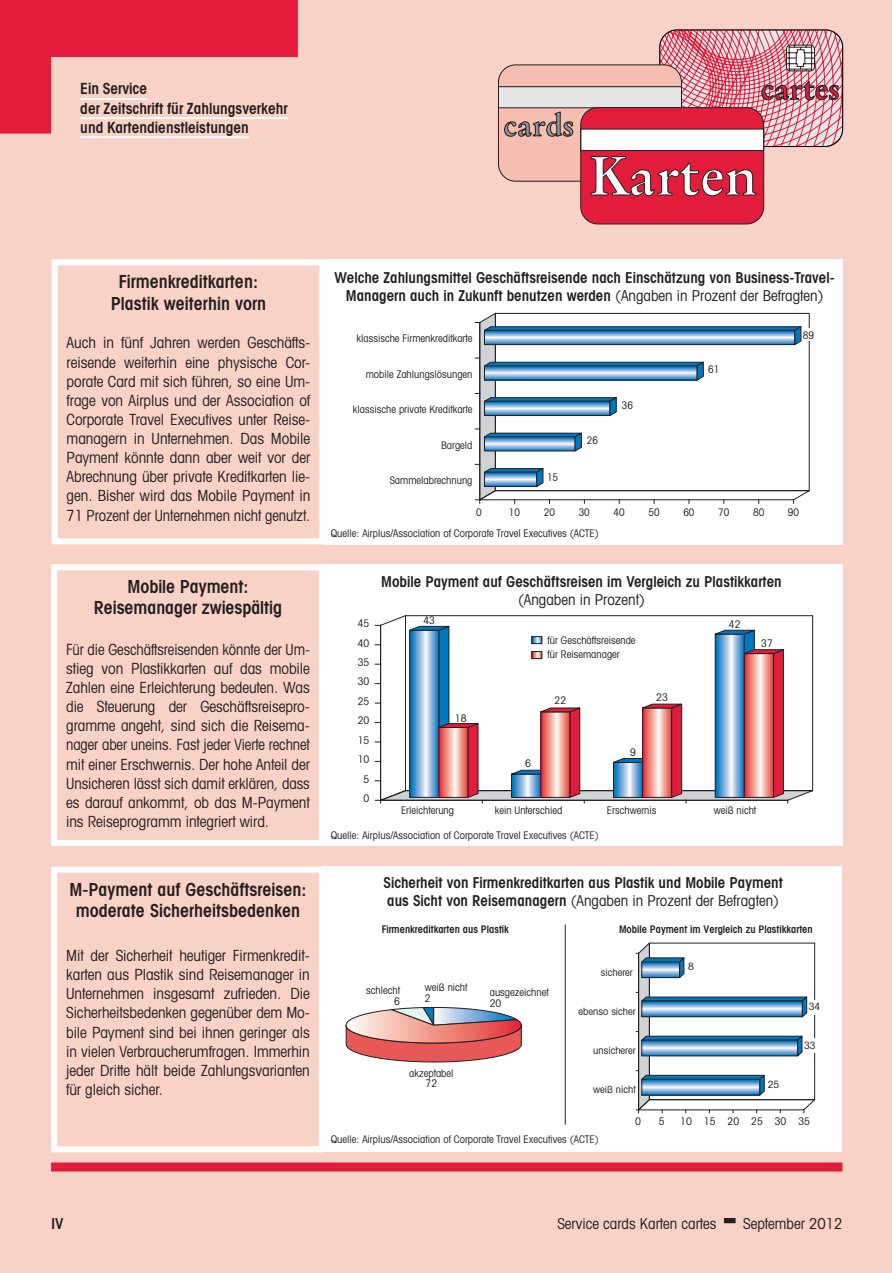
<style>
.page{position:relative;width:892px;height:1273px;background:#fff}
.page>*{position:absolute;margin:0;border:0;box-sizing:border-box;transform-origin:0 0}
.t1{font:700 54.75px "Stempel Garamond";color:#fff}
.t2{font:700 30.45px "Stempel Garamond";color:#e41c3b}
.t3{font:700 30.45px "Stempel Garamond";color:#939598}
.t4{font:600 condensed 18px/21.3px "Avant Garde";color:#231f20;text-align:center}
.t5{font:condensed 15.3px/19.2px "Avant Garde";letter-spacing:-.005em;color:#231f20;text-align:justify}
.t6{font:condensed 15.3px/19.2px "Avant Garde";letter-spacing:-.005em;color:#231f20;text-align:justify;scale:.95 1}
.t7{font:600 condensed 15.3px/19.2px "Avant Garde";color:#231f20}
.t8{font:600 condensed 15px/18px "Avant Garde";color:#231f20;text-align:center}
.t9{font:condensed 15px "Avant Garde";color:#231f20}
.t10{font:condensed 10.5px/10.8px "Avant Garde";color:#231f20}
.t11{font:600 condensed 10.5px "Avant Garde";color:#231f20}
.t12{font:condensed 10.5px "Avant Garde";color:#231f20;scale:.96 1}
.t13{font:condensed 10.05px "Avant Garde";color:#231f20;scale:1.04 1}
.s1{font-weight:400}
</style>
<div class="page">
<div style="left:0;top:0;width:891px;height:1272px;background:#f9d2c7"></div>
<hr style="left:80px;top:136px;width:169px;height:2px;background:#fff">
<div style="left:51px;top:1162px;width:791px;height:9px;background:#e41c3b"></div>
<div style="left:580px;top:107px;width:183px;height:117px;background:#e41c3b;border-radius:17px"></div>
<svg style="left:498px;top:30px;width:344px;height:166px"></svg>
<div style="left:52px;top:259px;width:273px;height:285px;border:6px solid #fff"></div>
<div style="left:51px;top:564px;width:274px;height:282px;border:6px solid #fff"></div>
<div style="left:322px;top:564px;width:520px;height:282px;background:#fff"></div>
<svg style="left:375px;top:615px;width:438px;height:188px"></svg>
<div style="left:531px;top:651px;width:11px;height:8px;border:1px solid #231f20"></div>
<div style="left:51px;top:866px;width:274px;height:286px;border:6px solid #fff"></div>
<div style="left:322px;top:866px;width:520px;height:285px;background:#fff"></div>
<svg style="left:345px;top:1006px;width:177px;height:56px"></svg>
<svg style="left:636px;top:942px;width:180px;height:170px"></svg>
<div style="left:811px;top:1000px;width:6px;height:14px;background:#fff"></div>
<div style="left:811px;top:1038px;width:6px;height:14px;background:#fff"></div>
<hr style="left:565px;top:924px;width:1px;height:200px;background:#231f20">
<div style="left:324px;top:259px;width:518px;height:285px;background:#fff"></div>
<svg style="left:475px;top:312px;width:335px;height:191px"></svg>
<svg style="left:0;top:0;width:298px;height:134px"></svg>
<p class="t7" style="left:80px;top:79px;width:209px">Ein Service<br>der Zeitschrift für Zahlungsverkehr und Kartendienstleistungen</p>
<h2 class="t2" style="left:760px;top:70px;width:81px">cartes</h2>
<h1 class="t1" style="left:588px;top:142px;width:171px">Karten</h1>
<h2 class="t3" style="left:503px;top:106px;width:72px">cards</h2>
<p class="t4" style="left:111px;top:271px;width:156px">Firmenkreditkarten:<br>Plastik weiterhin vorn</p>
<p class="t5" style="left:67px;top:333px;width:245px">Auch in fünf Jahren werden Geschäfts&shy;reisende weiterhin eine physische Cor&shy;porate Card mit sich führen, so eine Um&shy;frage von Airplus und der Association of Corporate Travel Executives unter Reise&shy;managern in Unternehmen. Das Mobile Payment könnte dann aber weit vor der Abrechnung über private Kreditkarten lie&shy;gen. Bisher wird das Mobile Payment in 71 Prozent der Unternehmen nicht genutzt.</p>
<p class="t4" style="left:94px;top:576px;width:189px">Mobile Payment:<br>Reisemanager zwiespältig</p>
<p class="t6" style="left:66px;top:639px;width:258px">Für die Geschäftsreisenden könnte der Um&shy;stieg von Plastikkarten auf das mobile Zahlen eine Erleichterung bedeuten. Was die Steuerung der Geschäftsreisepro&shy;gramme angeht, sind sich die Reisema&shy;nager aber uneins. Fast jeder Vierte rechnet mit einer Erschwernis. Der hohe Anteil der Unsicheren lässt sich damit erklären, dass es darauf ankommt, ob das M-Payment ins Reiseprogramm integriert wird.</p>
<p class="t4" style="left:69px;top:878px;width:238px">M-Payment auf Geschäftsreisen: moderate Sicherheitsbedenken</p>
<p class="t5" style="left:66px;top:945px;width:245px">Mit der Sicherheit heutiger Firmenkredit&shy;karten aus Plastik sind Reisemanager in Unternehmen insgesamt zufrieden. Die Sicherheitsbedenken gegenüber dem Mo&shy;bile Payment sind bei ihnen geringer als in vielen Verbraucherumfragen. Immerhin jeder Dritte hält beide Zahlungsvarianten für gleich sicher.</p>
<p class="t8" style="left:334px;top:268px;width:501px">Welche Zahlungsmittel Geschäftsreisende nach Einschätzung von Business-Travel-<br>Managern auch in Zukunft benutzen werden <span class="s1">(Angaben in Prozent der Befragten)</span></p>
<p class="t10" style="left:356px;top:333px;width:118px">klassische Firmenkreditkarte</p>
<p class="t12" style="left:802px;top:329px;width:13px">89</p>
<p class="t10" style="left:366px;top:368px;width:108px">mobile Zahlungslösungen</p>
<p class="t12" style="left:708px;top:362px;width:13px">61</p>
<p class="t10" style="left:353px;top:404px;width:121px">klassische private Kreditkarte</p>
<p class="t12" style="left:621px;top:398px;width:13px">36</p>
<p class="t10" style="left:441px;top:439px;width:33px">Bargeld</p>
<p class="t12" style="left:587px;top:434px;width:13px">26</p>
<p class="t10" style="left:389px;top:474px;width:84px">Sammelabrechnung</p>
<p class="t12" style="left:547px;top:470px;width:13px">15</p>
<p class="t12" style="left:476px;top:506px;width:7px">0</p>
<p class="t12" style="left:509px;top:506px;width:13px">10</p>
<p class="t12" style="left:544px;top:506px;width:13px">20</p>
<p class="t12" style="left:578px;top:506px;width:13px">30</p>
<p class="t12" style="left:613px;top:506px;width:13px">40</p>
<p class="t12" style="left:648px;top:506px;width:13px">50</p>
<p class="t12" style="left:683px;top:506px;width:13px">60</p>
<p class="t12" style="left:718px;top:506px;width:13px">70</p>
<p class="t12" style="left:753px;top:506px;width:13px">80</p>
<p class="t12" style="left:788px;top:506px;width:13px">90</p>
<p class="t10" style="left:331px;top:527px;width:269px">Quelle: Airplus/Association of Corporate Travel Executives (ACTE)</p>
<p class="t10" style="left:358px;top:617px;width:13px">45</p>
<p class="t10" style="left:358px;top:637px;width:13px">40</p>
<p class="t10" style="left:358px;top:656px;width:13px">35</p>
<p class="t10" style="left:358px;top:676px;width:13px">30</p>
<p class="t10" style="left:358px;top:695px;width:13px">25</p>
<p class="t10" style="left:358px;top:715px;width:13px">20</p>
<p class="t10" style="left:358px;top:734px;width:13px">15</p>
<p class="t10" style="left:358px;top:753px;width:13px">10</p>
<p class="t10" style="left:363px;top:773px;width:7px">5</p>
<p class="t10" style="left:363px;top:792px;width:7px">0</p>
<p class="t8" style="left:381px;top:572px;width:402px">Mobile Payment auf Geschäftsreisen im Vergleich zu Plastikkarten</p>
<p class="t9" style="left:518px;top:590px;width:128px">(Angaben in Prozent)</p>
<p class="t10" style="left:423px;top:615px;width:13px">43</p>
<p class="t10" style="left:455px;top:712px;width:13px">18</p>
<p class="t10" style="left:547px;top:633px;width:90px;line-height:14.2px">für Geschäftsreisende für Reisemanager</p>
<p class="t10" style="left:554px;top:694px;width:13px">22</p>
<p class="t10" style="left:525px;top:757px;width:7px">6</p>
<p class="t10" style="left:630px;top:746px;width:7px">9</p>
<p class="t10" style="left:656px;top:691px;width:13px">23</p>
<p class="t10" style="left:729px;top:619px;width:13px">42</p>
<p class="t10" style="left:761px;top:637px;width:13px">37</p>
<p class="t10" style="left:401px;top:804px;width:55px">Erleichterung</p>
<p class="t10" style="left:494px;top:804px;width:69px">kein Unterschied</p>
<p class="t10" style="left:607px;top:804px;width:51px">Erschwernis</p>
<p class="t10" style="left:713px;top:804px;width:44px">weiß nicht</p>
<p class="t10" style="left:331px;top:829px;width:269px">Quelle: Airplus/Association of Corporate Travel Executives (ACTE)</p>
<p class="t8" style="left:383px;top:873px;width:401px;text-align:left">Sicherheit von Firmenkreditkarten aus Plastik und Mobile Payment aus Sicht von Reisemanagern <span class="s1">(Angaben in Prozent der Befragten)</span></p>
<p class="t11" style="left:382px;top:922px;width:129px">Firmenkreditkarten aus Plastik</p>
<p class="t10" style="left:366px;top:984px;width:35px;text-align:right">schlecht<br>6</p>
<p class="t10" style="left:425px;top:981px;width:44px">weiß nicht<br>2</p>
<p class="t10" style="left:490px;top:986px;width:60px">ausgezeichnet<br>20</p>
<p class="t10" style="left:409px;top:1067px;width:46px;text-align:center">akzeptabel<br>72</p>
<p class="t11" style="left:619px;top:922px;width:195px">Mobile Payment im Vergleich zu Plastikkarten</p>
<p class="t13" style="left:600px;top:965px;width:32px">sicherer</p>
<p class="t13" style="left:578px;top:1004px;width:56px">ebenso sicher</p>
<p class="t13" style="left:593px;top:1044px;width:42px">unsicherer</p>
<p class="t13" style="left:593px;top:1083px;width:42px">weiß nicht</p>
<p class="t13" style="left:688px;top:960px;width:7px">8</p>
<p class="t13" style="left:767px;top:1078px;width:13px">25</p>
<p class="t13" style="left:808px;top:999px;width:13px">34</p>
<p class="t13" style="left:804px;top:1038px;width:13px">33</p>
<p class="t10" style="left:635px;top:1115px;width:7px">0</p>
<p class="t10" style="left:658px;top:1115px;width:7px">5</p>
<p class="t10" style="left:680px;top:1115px;width:131px">10 15 20 25 30 35</p>
<p class="t10" style="left:331px;top:1133px;width:269px">Quelle: Airplus/Association of Corporate Travel Executives (ACTE)</p>
<p class="t8" style="left:51px;top:1214px;width:14px">IV</p>
<p class="t9" style="left:557px;top:1214px;width:161px">Service cards Karten cartes</p>
<p class="t9" style="left:743px;top:1214px;width:101px">September 2012</p>
</div>
